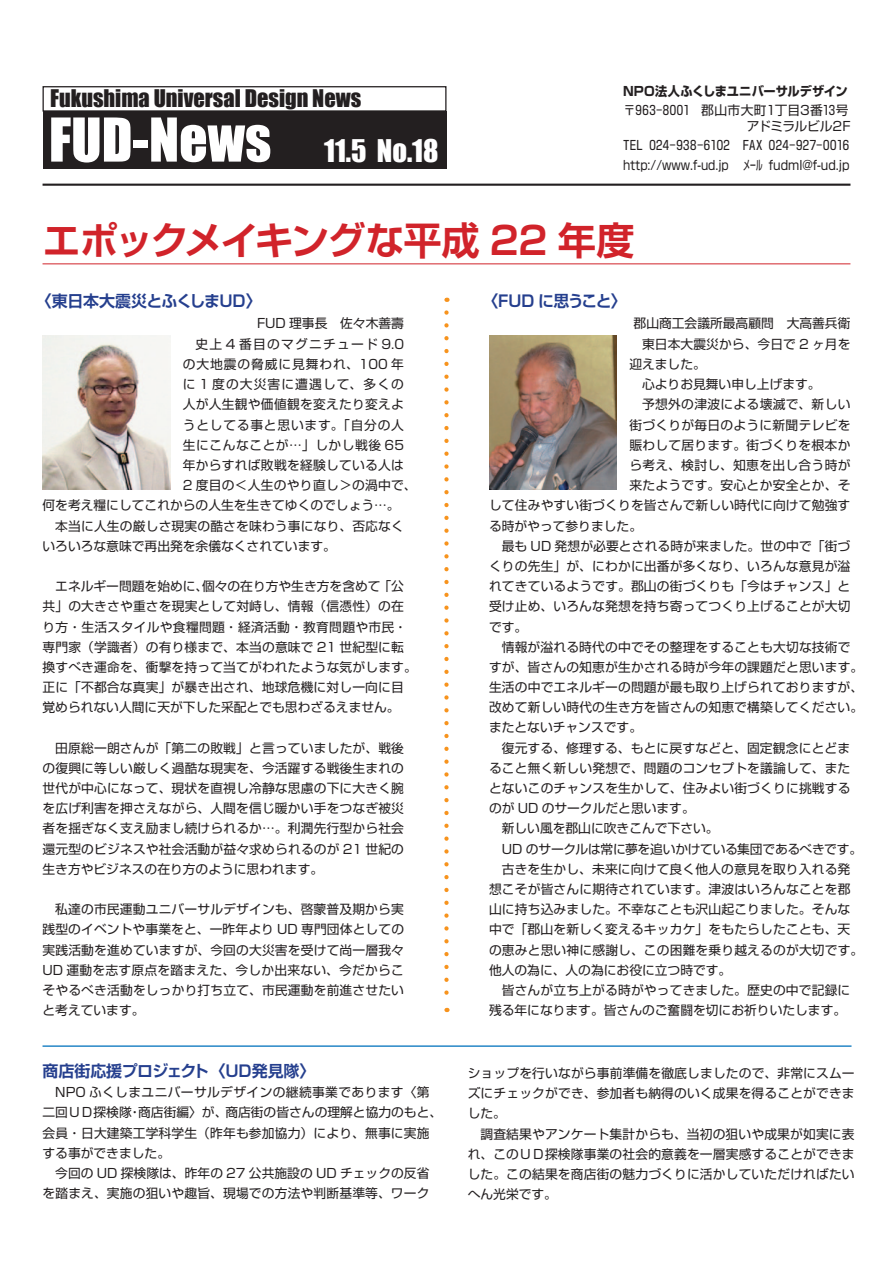
<style>
.page{position:relative;width:893px;height:1263px;background:#fff}
.page>*{position:absolute;margin:0;border:0;box-sizing:border-box;transform-origin:0 0}
.t1{font:55.8px "Impact";color:#fff}
.t2{font:700 38.25px "Shin Go Pr 6 N De";letter-spacing:-.04em;color:#d1232a}
.t3{font:28.65px "Impact";color:#fff}
.t4{font:22.35px "Impact";color:#231f20}
.t5{font:700 15.9px "Shin Go Pr 6 N De";letter-spacing:-.045em;color:#253f8e}
.t6{font:700 15.9px "Shin Go Pr 6 N De";letter-spacing:-.065em;color:#253f8e}
.t7{font:12.75px/20.2px "Shin Go Pr 6 N";letter-spacing:.015em;color:#231f20;text-align:justify}
.t8{font:12.75px "Shin Go Pr 6 N";letter-spacing:-.025em;color:#231f20}
.t9{font:700 12.75px "Shin Go Pr 6 N";letter-spacing:-.005em;color:#231f20;scale:.96 1}
.t10{font:12.75px "Shin Go Pr 6 N";letter-spacing:.07em;color:#231f20}
.t11{font:12.75px "Shin Go Pr 6 N";letter-spacing:.06em;color:#231f20}
.t12{font:12.75px "Shin Go Pr 6 N";letter-spacing:.045em;color:#231f20}
.t13{font:12.75px "Shin Go Pr 6 N";letter-spacing:.1em;color:#231f20}
.t14{font:12.75px "Shin Go Pr 6 N";letter-spacing:.085em;color:#231f20}
</style>
<div class="page">
<div style="left:43px;top:112px;width:403px;height:57px;background:#231f20"></div>
<div style="left:43px;top:86px;width:403px;height:26px;border:1px solid #231f20"></div>
<hr style="left:43px;top:184px;width:807px;height:2px;background:#231f20">
<svg style="left:444px;top:312px;width:5px;height:700px"></svg>
<hr style="left:43px;top:264px;width:807px;height:1px;background:#d1232a">
<img style="left:43px;top:336px;width:127px;height:153px">
<img style="left:489px;top:336px;width:128px;height:153px">
<hr style="left:43px;top:1045px;width:808px;height:2px;background:#0072bc">
<h3 class="t4" style="left:50px;top:81px;width:313px">Fukushima Universal Design News</h3>
<p class="t9" style="left:623px;top:81px;width:236px">NPO法人ふくしまユニバーサルデザイン</p>
<p class="t7" style="left:623px;top:102px;width:229px;line-height:15.9px;text-align:right">〒963-8001　郡山市大町1丁目3番13号アドミラルビル2F</p>
<p class="t7" style="left:623px;top:135px;width:228px;line-height:19.2px">TEL 024-938-6102　FAX 024-927-0016 http://www.f-ud.jp メール fudml@f-ud.jp</p>
<h1 class="t1" style="left:49px;top:96px;width:224px">FUD-News</h1>
<h3 class="t3" style="left:324px;top:128px;width:116px">11.5 No.18</h3>
<h2 class="t2" style="left:43px;top:209px;width:593px">エポックメイキングな平成 22 年度</h2>
<p class="t5" style="left:36px;top:288px;width:227px">〈東日本大震災とふくしまＵＤ〉</p>
<p class="t7" style="left:257px;top:312px;width:148px">FUD 理事長　佐々木善壽</p>
<p class="t13" style="left:196px;top:333px;width:210px">史上 4 番目のマグニチュード 9.0</p>
<p class="t10" style="left:183px;top:354px;width:223px">の大地震の脅威に見舞われ、100 年</p>
<p class="t14" style="left:183px;top:374px;width:223px">に 1 度の大災害に遭遇して、多くの</p>
<p class="t7" style="left:183px;top:393px;width:223px">人が人生観や価値観を変えたり変えよ</p>
<p class="t11" style="left:183px;top:414px;width:223px">うとしてる事と思います。「自分の人</p>
<p class="t12" style="left:183px;top:434px;width:223px">生にこんなことが…」しかし戦後 65</p>
<p class="t7" style="left:183px;top:454px;width:223px">年からすれば敗戦を経験している人は</p>
<p class="t7" style="left:183px;top:474px;width:235px">2 度目の＜人生のやり直し＞の渦中で、</p>
<p class="t7" style="left:43px;top:494px;width:359px">何を考え糧にしてこれからの人生を生きてゆくのでしょう…。</p>
<p class="t7" style="left:55px;top:515px;width:350px">本当に人生の厳しさ現実の酷さを味わう事になり、否応なく</p>
<p class="t7" style="left:43px;top:535px;width:295px">いろいろな意味で再出発を余儀なくされています。</p>
<p class="t7" style="left:43px;top:575px;width:376px;text-align:left;text-indent:13px">エネルギー問題を始めに、個々の在り方や生き方を含めて「公共」の大きさや重さを現実として対峙し、情報（信憑性）の在り方・生活スタイルや食糧問題・経済活動・教育問題や市民・専門家（学識者）の有り様まで、本当の意味で 21 世紀型に転換すべき運命を、衝撃を持って当てがわれたような気がします。正に「不都合な真実」が暴き出され、地球危機に対し一向に目覚められない人間に天が下した采配とでも思わざるえません。</p>
<p class="t7" style="left:43px;top:737px;width:363px;text-indent:13px">田原総一朗さんが「第二の敗戦」と言っていましたが、戦後の復興に等しい厳しく過酷な現実を、今活躍する戦後生まれの世代が中心になって、現状を直視し冷静な思慮の下に大きく腕を広げ利害を押さえながら、人間を信じ暖かい手をつなぎ被災者を揺ぎなく支え励まし続けられるか…。利潤先行型から社会還元型のビジネスや社会活動が益々求められるのが 21 世紀の生き方やビジネスの在り方のように思われます。</p>
<p class="t7" style="left:43px;top:898px;width:363px;text-indent:13px">私達の市民運動ユニバーサルデザインも、啓蒙普及期から実践型のイベントや事業をと、一昨年より UD 専門団体としての実践活動を進めていますが、今回の大災害を受けて尚一層我々UD 運動を志す原点を踏まえた、今しか出来ない、今だからこそやるべき活動をしっかり打ち立て、市民運動を前進させたいと考えています。</p>
<p class="t5" style="left:43px;top:1057px;width:275px">商店街応援プロジェクト〈ＵＤ発見隊〉</p>
<p class="t7" style="left:43px;top:1081px;width:401px;text-align:left;text-indent:13px">NPO ふくしまユニバーサルデザインの継続事業であります〈第二回ＵＤ探検隊・商店街編〉が、商店街の皆さんの理解と協力のもと、会員・日大建築工学科学生（昨年も参加協力）により、無事に実施する事ができました。</p>
<p class="t7" style="left:43px;top:1162px;width:388px;text-align:right">今回の UD 探検隊は、昨年の 27 公共施設の UD チェックの反省を踏まえ、実施の狙いや趣旨、現場での方法や判断基準等、ワーク</p>
<p class="t6" style="left:482px;top:288px;width:146px">〈FUD に思うこと〉</p>
<p class="t7" style="left:634px;top:312px;width:218px">郡山商工会議所最高顧問　大高善兵衛</p>
<p class="t7" style="left:642px;top:333px;width:210px">東日本大震災から、今日で 2 ヶ月を</p>
<p class="t7" style="left:629px;top:353px;width:78px">迎えました。</p>
<p class="t7" style="left:642px;top:373px;width:180px">心よりお見舞い申し上げます。</p>
<p class="t7" style="left:642px;top:393px;width:210px">予想外の津波による壊滅で、新しい</p>
<p class="t7" style="left:629px;top:414px;width:223px">街づくりが毎日のように新聞テレビを</p>
<p class="t7" style="left:629px;top:434px;width:223px">賑わして居ります。街づくりを根本か</p>
<p class="t7" style="left:629px;top:454px;width:223px">ら考え、検討し、知恵を出し合う時が</p>
<p class="t7" style="left:629px;top:474px;width:223px">来たようです。安心とか安全とか、そ</p>
<p class="t7" style="left:489px;top:494px;width:363px">して住みやすい街づくりを皆さんで新しい時代に向けて勉強す</p>
<p class="t7" style="left:489px;top:515px;width:155px">る時がやって参りました。</p>
<p class="t7" style="left:502px;top:535px;width:350px">最も UD 発想が必要とされる時が来ました。世の中で「街づ</p>
<p class="t7" style="left:489px;top:555px;width:363px">くりの先生」が、にわかに出番が多くなり、いろんな意見が溢</p>
<p class="t7" style="left:489px;top:575px;width:363px">れてきているようです。郡山の街づくりも「今はチャンス」と</p>
<p class="t7" style="left:489px;top:595px;width:363px">受け止め、いろんな発想を持ち寄ってつくり上げることが大切</p>
<p class="t7" style="left:489px;top:616px;width:40px">です。</p>
<p class="t7" style="left:502px;top:636px;width:350px">情報が溢れる時代の中でその整理をすることも大切な技術で</p>
<p class="t7" style="left:489px;top:656px;width:376px">すが、皆さんの知恵が生かされる時が今年の課題だと思います。</p>
<p class="t7" style="left:489px;top:676px;width:376px">生活の中でエネルギーの問題が最も取り上げられておりますが、</p>
<p class="t7" style="left:489px;top:696px;width:376px">改めて新しい時代の生き方を皆さんの知恵で構築してください。</p>
<p class="t7" style="left:489px;top:717px;width:155px">またとないチャンスです。</p>
<p class="t7" style="left:502px;top:737px;width:350px">復元する、修理する、もとに戻すなどと、固定観念にとどま</p>
<p class="t7" style="left:489px;top:757px;width:363px">ること無く新しい発想で、問題のコンセプトを議論して、また</p>
<p class="t7" style="left:489px;top:777px;width:363px">とないこのチャンスを生かして、住みよい街づくりに挑戦する</p>
<p class="t7" style="left:489px;top:797px;width:207px">のが UD のサークルだと思います。</p>
<p class="t7" style="left:502px;top:817px;width:218px">新しい風を郡山に吹きこんで下さい。</p>
<p class="t8" style="left:502px;top:838px;width:362px">UD のサークルは常に夢を追いかけている集団であるべきです。</p>
<p class="t7" style="left:502px;top:858px;width:350px">古きを生かし、未来に向けて良く他人の意見を取り入れる発</p>
<p class="t7" style="left:489px;top:878px;width:363px">想こそが皆さんに期待されています。津波はいろんなことを郡</p>
<p class="t7" style="left:489px;top:898px;width:363px">山に持ち込みました。不幸なことも沢山起こりました。そんな</p>
<p class="t7" style="left:489px;top:918px;width:363px">中で「郡山を新しく変えるキッカケ」をもたらしたことも、天</p>
<p class="t7" style="left:489px;top:939px;width:376px">の恵みと思い神に感謝し、この困難を乗り越えるのが大切です。</p>
<p class="t7" style="left:489px;top:959px;width:244px">他人の為に、人の為にお役に立つ時です。</p>
<p class="t7" style="left:502px;top:979px;width:350px">皆さんが立ち上がる時がやってきました。歴史の中で記録に</p>
<p class="t7" style="left:489px;top:999px;width:359px">残る年になります。皆さんのご奮闘を切にお祈りいたします。</p>
<p class="t7" style="left:468px;top:1062px;width:388px">ショップを行いながら事前準備を徹底しましたので、非常にスムーズにチェックができ、参加者も納得のいく成果を得ることができました。</p>
<p class="t7" style="left:468px;top:1123px;width:388px;text-indent:13px">調査結果やアンケート集計からも、当初の狙いや成果が如実に表れ、このＵＤ探検隊事業の社会的意義を一層実感することができました。この結果を商店街の魅力づくりに活かしていただければたいへん光栄です。</p>
</div>
